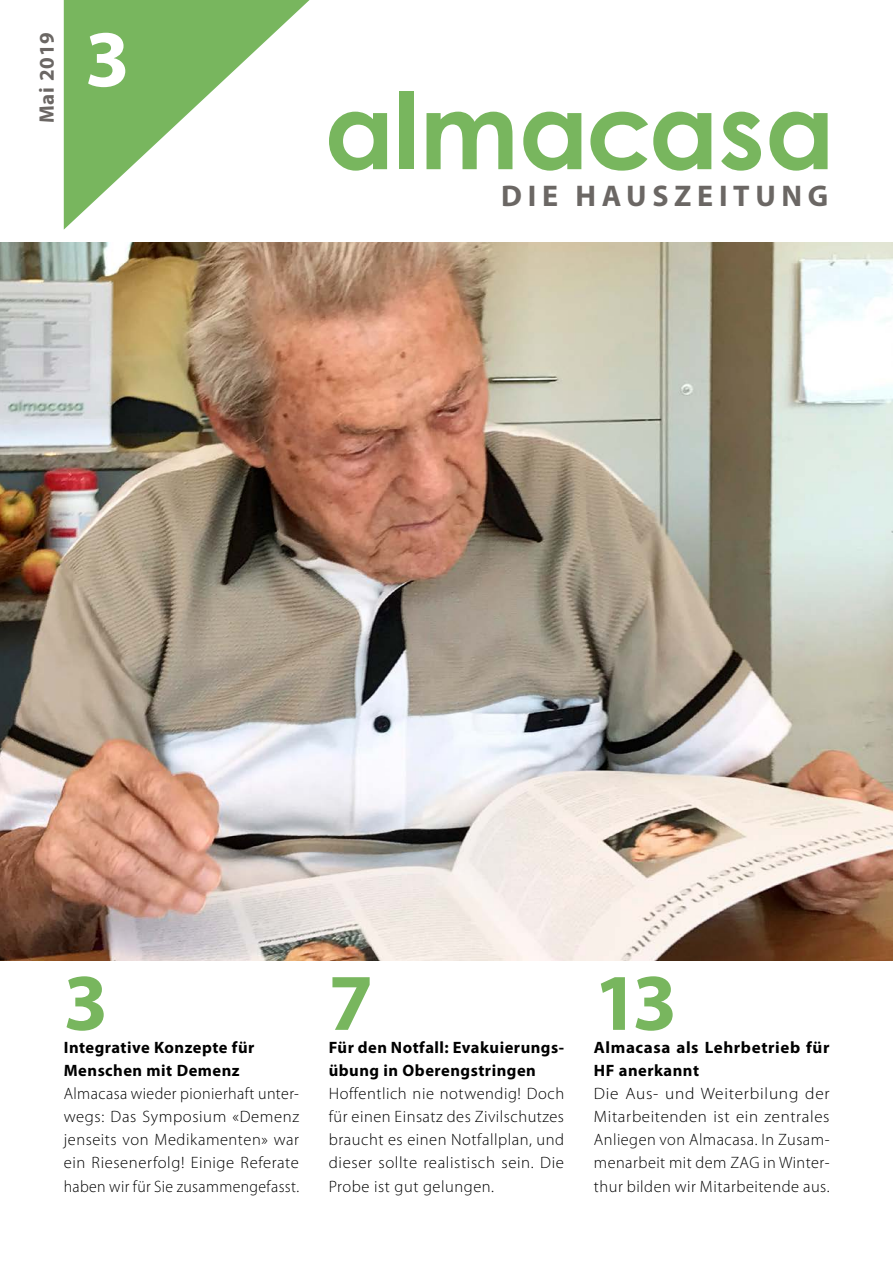
<style>
.page{position:relative;width:893px;height:1263px;background:#fff}
.page>*{position:absolute;margin:0;border:0;box-sizing:border-box;transform-origin:0 0}
.t1{font:700 81px "Myriad";color:#78b65e}
.t2{font:700 81px "Myriad Pro";color:#fff}
.t3{font:700 30px "Myriad";letter-spacing:.19em;color:#6b6764}
.t4{font:700 21px "Myriad Pro";letter-spacing:.04em;color:#6b6764}
.t5{font:300 16.5px/23.1px "Myriad Pro";letter-spacing:.03em;color:#000;text-align:justify}
.t6{font:300 16.5px/23.1px "Myriad Pro";letter-spacing:.03em;color:#000;text-align:justify;scale:1.05 1}
.t7{font:700 16.5px/23.1px "Myriad Pro";letter-spacing:.03em;color:#000}
</style>
<div class="page">
<svg style="left:64px;top:0;width:246px;height:230px"></svg>
<svg style="left:329px;top:112px;width:58px;height:59px"></svg>
<div style="left:400px;top:91px;width:14px;height:78px;background:#78b65e"></div>
<svg style="left:426px;top:112px;width:86px;height:57px"></svg>
<svg style="left:523px;top:112px;width:58px;height:59px"></svg>
<svg style="left:590px;top:112px;width:121px;height:59px"></svg>
<svg style="left:721px;top:112px;width:40px;height:59px"></svg>
<svg style="left:769px;top:112px;width:59px;height:59px"></svg>
<img style="left:0;top:242px;width:893px;height:718px">
<p class="t4" style="left:33px;top:123px;width:93px;rotate:-90deg">Mai 2019</p>
<h1 class="t2" style="left:85px;top:6px;width:46px">3</h1>
<h2 class="t3" style="left:501px;top:181px;width:329px">DIE HAUSZEITUNG</h2>
<h1 class="t1" style="left:63px;top:961px;width:46px">3</h1>
<h1 class="t1" style="left:328px;top:961px;width:46px">7</h1>
<p class="t7" style="left:64px;top:1035px;width:192px">Integrative Konzepte für<br>Menschen mit Demenz</p>
<p class="t5" style="left:64px;top:1082px;width:237px">Almacasa wieder pionierhaft unter&shy;wegs: Das Symposium «Demenz jenseits von Medikamenten» war ein Riesenerfolg! Einige Referate haben wir für Sie zusammengefasst.</p>
<p class="t7" style="left:329px;top:1035px;width:237px">Für den Notfall: Evakuierungs&shy;übung in Oberengstringen</p>
<p class="t5" style="left:329px;top:1082px;width:237px">Hoffentlich nie notwendig! Doch für einen Einsatz des Zivilschutzes braucht es einen Notfallplan, und dieser sollte realistisch sein. Die Probe ist gut gelungen.</p>
<h1 class="t1" style="left:594px;top:961px;width:85px">13</h1>
<p class="t7" style="left:594px;top:1035px;width:237px">Almacasa als Lehrbetrieb für<br>HF anerkannt</p>
<p class="t6" style="left:594px;top:1082px;width:226px">Die Aus- und Weiterbilung der Mitarbeitenden ist ein zentrales Anliegen von Almacasa. In Zusam&shy;menarbeit mit dem ZAG in Winter&shy;thur bilden wir Mitarbeitende aus.</p>
</div>
